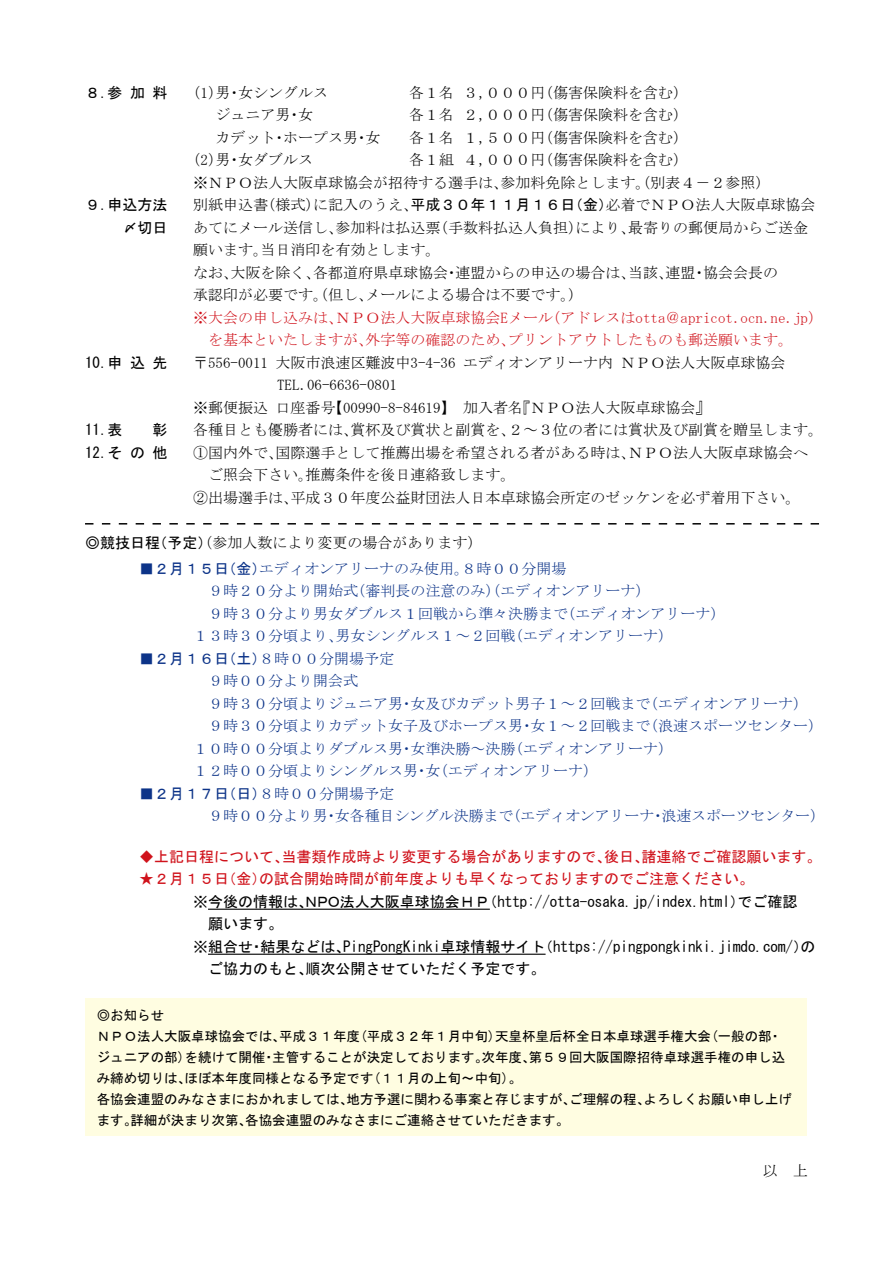
<style>
.page{position:relative;width:893px;height:1263px;background:#fff}
.page>*{position:absolute;margin:0;border:0;box-sizing:border-box;transform-origin:0 0}
.t1{font:15px/22.5px "MS Mincho";color:#000}
.t2{font:15px/22.5px "MS Mincho";color:#0c3388}
.t3{font:15px/22.5px "MS Gothic";color:#000}
.t4{font:15px/22.5px "MS Mincho";color:#d0121b}
.t5{font:15px "MS Gothic";color:#d0121b}
.t6{font:15px "MS Gothic";color:#0c3388}
.t7{font:13.5px/21px "MS Gothic";color:#000}
.s1{font-family:"MS Gothic"}
.s2{font-family:"MS Mincho"}
.s3{color:#d0121b}
.s4{font-family:"MS P Gothic"}
</style>
<div class="page">
<div style="left:85px;top:998px;width:722px;height:138px;background:#fffde1"></div>
<hr style="left:208px;top:909px;width:282px;height:1px;background:#000">
<hr style="left:208px;top:954px;width:338px;height:1px;background:#000">
<svg style="left:85px;top:523px;width:734px;height:1px"></svg>
<p class="t1" style="left:85px;top:81px;width:244px"><span class="s1">８．参加料</span> （1）男・女シングルス</p>
<p class="t1" style="left:409px;top:81px;width:280px">各１名 ３，０００円（傷害保険料を含む）</p>
<p class="t1" style="left:193px;top:104px;width:121px">　ジュニア男・女</p>
<p class="t1" style="left:409px;top:104px;width:280px">各１名 ２，０００円（傷害保険料を含む）</p>
<p class="t1" style="left:193px;top:126px;width:189px">　カデット・ホープス男・女</p>
<p class="t1" style="left:409px;top:126px;width:280px">各１名 １，５００円（傷害保険料を含む）</p>
<p class="t1" style="left:186px;top:149px;width:129px">（2）男・女ダブルス</p>
<p class="t1" style="left:193px;top:149px;width:579px;text-indent:216px">各１組 ４，０００円（傷害保険料を含む）<br>※ＮＰＯ法人大阪卓球協会が招待する選手は、参加料免除とします。（別表４－２参照）</p>
<p class="t3" style="left:85px;top:194px;width:84px">９．申込方法</p>
<p class="t1" style="left:193px;top:194px;width:624px">別紙申込書（様式）に記入のうえ、<span class="s1">平成３０年１１月１６日（金）</span>必着でＮＰＯ法人大阪卓球協会</p>
<p class="t3" style="left:108px;top:216px;width:61px">　〆切日</p>
<p class="t1" style="left:193px;top:216px;width:616px">あてにメール送信し、参加料は払込票（手数料払込人負担）により、最寄りの郵便局からご送金願います。当日消印を有効とします。<br>なお、大阪を除く、各都道府県卓球協会・連盟からの申込の場合は、当該、連盟・協会会長の<br>承認印が必要です。（但し、メールによる場合は不要です。）</p>
<p class="t4" style="left:193px;top:306px;width:631px">※大会の申し込みは、ＮＰＯ法人大阪卓球協会Eメール（アドレスはotta＠apricot．ocn．ne．jp）　を基本といたしますが、外字等の確認のため、プリントアウトしたものも郵送願います。</p>
<p class="t3" style="left:85px;top:351px;width:84px">10．申込先</p>
<p class="t1" style="left:193px;top:351px;width:594px">〒556-0011 大阪市浪速区難波中3-4-36 エディオンアリーナ内ＮＰＯ法人大阪卓球協会</p>
<p class="t1" style="left:247px;top:374px;width:151px">　　TEL．06-6636-0801</p>
<p class="t1" style="left:193px;top:396px;width:519px">※郵便振込口座番号【00990-8-84619】　加入者名『ＮＰＯ法人大阪卓球協会』</p>
<p class="t3" style="left:85px;top:419px;width:84px">11．表　　彰</p>
<p class="t1" style="left:193px;top:419px;width:631px">各種目とも優勝者には、賞杯及び賞状と副賞を、２～３位の者には賞状及び副賞を贈呈します。</p>
<p class="t3" style="left:85px;top:441px;width:84px">12．その他</p>
<p class="t1" style="left:193px;top:441px;width:616px">①国内外で、国際選手として推薦出場を希望される者がある時は、ＮＰＯ法人大阪卓球協会へ　ご照会下さい。推薦条件を後日連絡致します。<br>②出場選手は、平成３０年度公益財団法人日本卓球協会所定のゼッケンを必ず着用下さい。</p>
<p class="t1" style="left:85px;top:531px;width:399px"><span class="s1">◎競技日程（予定）</span>（参加人数により変更の場合があります）</p>
<p class="t2" style="left:193px;top:557px;width:534px;text-indent:-54px"><span class="s1">■２月１５日（金）</span>エディオンアリーナのみ使用。８時００分開場<br>　９時２０分より開始式（審判長の注意のみ）（エディオンアリーナ）<br>　９時３０分より男女ダブルス１回戦から準々決勝まで（エディオンアリーナ）１３時３０分頃より、男女シングルス１～２回戦（エディオンアリーナ）</p>
<p class="t6" style="left:139px;top:651px;width:256px">■２月１６日（土）<span class="s2">８時００分開場予定</span></p>
<p class="t2" style="left:193px;top:669px;width:631px">　９時００分より開会式<br>　９時３０分頃よりジュニア男・女及びカデット男子１～２回戦まで（エディオンアリーナ）　９時３０分頃よりカデット女子及びホープス男・女１～２回戦まで（浪速スポーツセンター）１０時００分頃よりダブルス男・女準決勝～決勝（エディオンアリーナ）<br>１２時００分頃よりシングルス男・女（エディオンアリーナ）</p>
<p class="t6" style="left:139px;top:786px;width:256px">■２月１７日（日）<span class="s2">８時００分開場予定</span></p>
<p class="t2" style="left:193px;top:804px;width:633px">　９時００分より男・女各種目シングル決勝まで（エディオンアリーナ・浪速スポーツセンター）</p>
<p class="t5" style="left:139px;top:849px;width:684px">◆上記日程について、当書類作成時より変更する場合がありますので、後日、諸連絡でご確認願います。</p>
<p class="t3" style="left:193px;top:867px;width:624px;text-indent:-54px"><span class="s3">★２月１５日（金）の試合開始時間が前年度よりも早くなっておりますのでご注意ください。<br></span>※今後の情報は、<span class="s4">ＮＰＯ法人</span>大阪卓球協会ＨＰ（http://otta-osaka.jp/index.html）でご確認　願います。<br>※組合せ・結果などは、PingPongKinki卓球情報サイト（https://pingpongkinki.jimdo.com/）の　ご協力のもと、順次公開させていただく予定です。</p>
<p class="t7" style="left:97px;top:1004px;width:697px">◎お知らせ<br>ＮＰＯ法人大阪卓球協会では、平成３１年度(平成３２年１月中旬)天皇杯皇后杯全日本卓球選手権大会(一般の部・ジュニアの部)を続けて開催・主管することが決定しております。次年度、第５９回大阪国際招待卓球選手権の申し込み締め切りは、ほぼ本年度同様となる予定です(１１月の上旬～中旬)。<br>各協会連盟のみなさまにおかれましては、地方予選に関わる事案と存じますが、ご理解の程、よろしくお願い申し上げます。詳細が決まり次第、各協会連盟のみなさまにご連絡させていただきます。</p>
<p class="t1" style="left:763px;top:1159px;width:46px">以　上</p>
</div>
